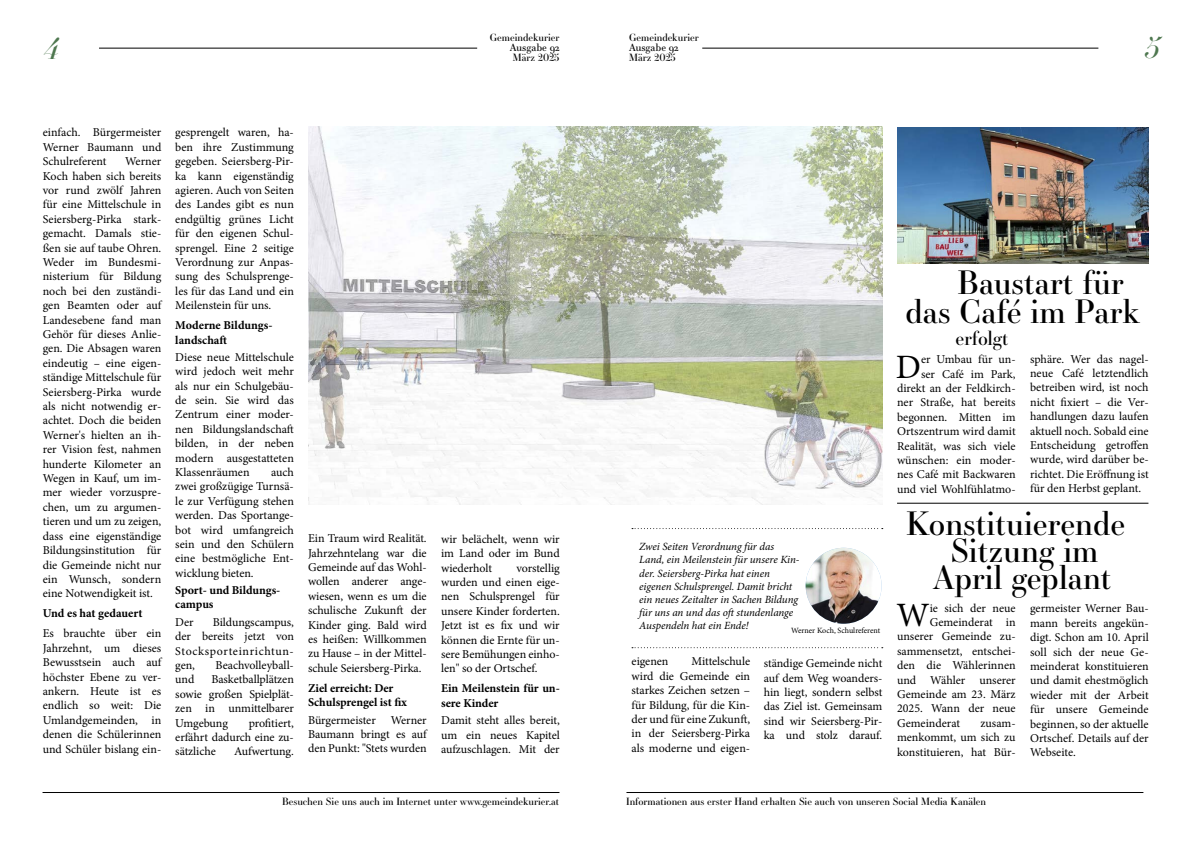
<style>
.page{position:relative;width:1191px;height:842px;background:#fff}
.page>*{position:absolute;margin:0;border:0;box-sizing:border-box;transform-origin:0 0}
.t1{font:34.2px "Minion Pro";color:#000}
.t2{font:32px/27px "Essonnes Display";color:#000}
.t3{font:italic 29px "Essonnes Headline";color:#4e774f}
.t4{font:19px "Essonnes Display";color:#000}
.t5{font:12px/14.4px "Minion Pro";letter-spacing:-.005em;color:#000;text-align:justify}
.t6{font:700 12px/14.4px "Minion Pro";letter-spacing:-.005em;color:#000}
.t7{font:italic 11px/13.2px "Minion Pro";letter-spacing:-.005em;color:#000}
.t8{font:10px "Essonnes Display";color:#000}
.t9{font:10px "Essonnes Text";color:#000}
.t10{font:8px "Minion Pro";color:#000}
</style>
<div class="page">
<hr style="left:702px;top:48px;width:396px;height:1px;background:#000">
<hr style="left:99px;top:48px;width:378px;height:1px;background:#000">
<hr style="left:43px;top:792px;width:516px;height:1px;background:#000">
<hr style="left:626px;top:792px;width:517px;height:1px;background:#000">
<img style="left:308px;top:126px;width:574px;height:378px">
<img style="left:897px;top:128px;width:251px;height:136px">
<svg style="left:632px;top:528px;width:250px;height:1px"></svg>
<svg style="left:632px;top:647px;width:250px;height:1px"></svg>
<img style="left:805px;top:548px;width:76px;height:76px;border-radius:38px">
<hr style="left:897px;top:503px;width:251px;height:1px;background:#000">
<h3 class="t3" style="left:44px;top:27px;width:16px">4</h3>
<p class="t8" style="left:490px;top:30px;width:71px">Gemeindekurier</p>
<p class="t9" style="left:510px;top:40px;width:51px">Ausgabe 92</p>
<p class="t8" style="left:513px;top:50px;width:48px">März 2025</p>
<p class="t8" style="left:629px;top:30px;width:71px">Gemeindekurier</p>
<p class="t9" style="left:629px;top:40px;width:51px">Ausgabe 92</p>
<p class="t8" style="left:629px;top:50px;width:48px">März 2025</p>
<h3 class="t3" style="left:1144px;top:26px;width:16px">5</h3>
<p class="t5" style="left:43px;top:125px;width:120px">einfach. Bürgermeister Werner Baumann und Schulreferent</p>
<p class="t5" style="left:43px;top:154px;width:120px;text-indent:82px">Werner Koch haben sich bereits vor rund zwölf Jahren für eine Mittelschule in Seiersberg-Pirka stark&shy;gemacht. Damals stie&shy;ßen sie auf taube Ohren.<br>Weder im Bundesmi&shy;nisterium für Bildung noch bei den zuständi&shy;gen Beamten oder auf Landesebene fand man Gehör für dieses Anlie&shy;gen. Die Absagen waren eindeutig – eine eigen&shy;ständige Mittelschule für Seiersberg-Pirka wurde als nicht notwendig er&shy;achtet. Doch die beiden Werner's hielten an ih&shy;rer Vision fest, nahmen hunderte Kilometer an Wegen in Kauf, um im&shy;mer wieder vorzuspre&shy;chen, um zu argumen&shy;tieren und um zu zeigen, dass eine eigenständige Bildungsinstitution für die Gemeinde nicht nur ein Wunsch, sondern eine Notwendigkeit ist.</p>
<p class="t6" style="left:43px;top:606px;width:101px">Und es hat gedauert</p>
<p class="t5" style="left:43px;top:626px;width:120px">Es brauchte über ein Jahrzehnt, um dieses Bewusstsein auch auf höchster Ebene zu ver&shy;ankern. Heute ist es endlich so weit: Die Umlandgemeinden, in denen die Schülerinnen und Schüler bislang ein-</p>
<p class="t5" style="left:175px;top:125px;width:120px">gesprengelt waren, ha&shy;ben ihre Zustimmung gegeben. Seiersberg-Pir&shy;ka kann eigenständig agieren. Auch von Seiten des Landes gibt es nun endgültig grünes Licht für den eigenen Schul&shy;sprengel. Eine 2 seitige Verordnung zur Anpas&shy;sung des Schulsprenge&shy;les für das Land und ein Meilenstein für uns.</p>
<p class="t6" style="left:175px;top:318px;width:99px">Moderne Bildungs&shy;landschaft</p>
<p class="t5" style="left:175px;top:350px;width:120px">Diese neue Mittelschule wird jedoch weit mehr als nur ein Schulgebäu&shy;de sein. Sie wird das Zentrum einer moder&shy;nen Bildungslandschaft bilden, in der neben modern ausgestatteten Klassenräumen</p>
<p class="t5" style="left:175px;top:465px;width:120px;text-indent:96px">auch zwei großzügige Turnsä&shy;le zur Verfügung stehen werden. Das Sportange&shy;bot wird umfangreich sein und den Schülern eine bestmögliche Ent&shy;wicklung bieten.</p>
<p class="t6" style="left:175px;top:583px;width:107px">Sport- und Bildungs&shy;campus</p>
<p class="t5" style="left:175px;top:615px;width:20px">Der</p>
<p class="t5" style="left:175px;top:615px;width:120px;text-indent:37px">Bildungscampus, der bereits jetzt von Stocksporteinrichtun&shy;gen,</p>
<p class="t5" style="left:215px;top:658px;width:80px">Beachvolleyball-</p>
<p class="t5" style="left:175px;top:672px;width:21px">und</p>
<p class="t5" style="left:175px;top:672px;width:120px;text-indent:36px">Basketballplätzen sowie großen Spielplät&shy;zen in unmittelbarer Umgebung</p>
<p class="t5" style="left:175px;top:715px;width:120px;text-indent:73px">profitiert, erfährt dadurch eine zu&shy;sätzliche</p>
<p class="t5" style="left:234px;top:744px;width:61px">Aufwertung.</p>
<p class="t5" style="left:308px;top:531px;width:120px">Ein Traum wird Realität.<br>Jahrzehntelang war die Gemeinde auf das Wohl&shy;wollen anderer ange&shy;wiesen, wenn es um die schulische Zukunft der Kinder ging. Bald wird es heißen: Willkommen zu Hause – in der Mittel&shy;schule Seiersberg-Pirka.</p>
<p class="t6" style="left:308px;top:681px;width:100px">Ziel erreicht: Der<br>Schulsprengel ist fix</p>
<p class="t5" style="left:308px;top:712px;width:69px">Bürgermeister</p>
<p class="t5" style="left:308px;top:712px;width:120px;text-indent:83px">Werner Baumann bringt es auf den Punkt: "Stets wurden</p>
<p class="t5" style="left:441px;top:532px;width:120px">wir belächelt, wenn wir im Land oder im Bund wiederholt</p>
<p class="t5" style="left:441px;top:561px;width:120px;text-indent:75px">vorstellig wurden und einen eige&shy;nen Schulsprengel für unsere Kinder forderten.<br>Jetzt ist es fix und wir können die Ernte für un&shy;sere Bemühungen einho&shy;len" so der Ortschef.</p>
<p class="t6" style="left:441px;top:681px;width:120px">Ein Meilenstein für un&shy;sere Kinder</p>
<p class="t5" style="left:441px;top:713px;width:120px">Damit steht alles bereit, um ein neues Kapitel aufzuschlagen. Mit der</p>
<p class="t7" style="left:639px;top:540px;width:162px">Zwei Seiten Verordnung für das Land, ein Meilenstein für unsere Kin&shy;der. Seiersberg-Pirka hat einen eigenen Schulsprengel. Damit bricht ein neues Zeitalter in Sachen Bildung für uns an und das oft stundenlange Auspendeln hat ein Ende!</p>
<p class="t10" style="left:791px;top:625px;width:91px">Werner Koch, Schulreferent</p>
<p class="t5" style="left:763px;top:656px;width:120px">ständige Gemeinde nicht auf dem Weg woanders&shy;hin liegt, sondern selbst das Ziel ist. Gemeinsam sind wir Seiersberg-Pir&shy;ka und stolz darauf.</p>
<p class="t5" style="left:631px;top:654px;width:120px;text-indent:60px">Mittelschule wird die Gemeinde ein starkes Zeichen setzen – für Bildung, für die Kin&shy;der und für eine Zukunft, in der Seiersberg-Pirka als moderne und eigen-</p>
<p class="t5" style="left:631px;top:654px;width:38px">eigenen</p>
<h2 class="t2" style="left:905px;top:267px;width:236px;line-height:29px;text-indent:52px">Baustart für das Café im Park</h2>
<h3 class="t4" style="left:955px;top:325px;width:54px">erfolgt</h3>
<p class="t5" style="left:897px;top:352px;width:120px;text-align:right">er Umbau für un-<br>ser Café im Park, direkt an der Feldkirch&shy;ner Straße, hat bereits begonnen. Mitten im<br>Ortszentrum wird damit<br>Realität, was sich viele wünschen: ein moder&shy;nes Café mit Backwaren und viel Wohlfühlatmo-</p>
<p class="t5" style="left:1030px;top:352px;width:120px">sphäre. Wer das nagel&shy;neue Café letztendlich betreiben wird, ist noch nicht fixiert – die Ver&shy;handlungen dazu laufen aktuell noch. Sobald eine Entscheidung getroffen wurde, wird darüber be&shy;richtet. Die Eröffnung ist für den Herbst geplant.</p>
<h1 class="t1" style="left:896px;top:344px;width:27px">D</h1>
<h2 class="t2" style="left:906px;top:509px;width:221px;text-align:center">Konstituierende<br>Sitzung im<br>April geplant</h2>
<h1 class="t1" style="left:896px;top:592px;width:35px">W</h1>
<p class="t5" style="left:929px;top:601px;width:87px">ie sich der neue</p>
<p class="t5" style="left:929px;top:615px;width:87px">Gemeinderat in</p>
<p class="t5" style="left:897px;top:629px;width:120px">unserer Gemeinde zu-</p>
<p class="t5" style="left:897px;top:644px;width:120px">sammensetzt, entschei-</p>
<p class="t5" style="left:897px;top:658px;width:120px">den die Wählerinnen</p>
<p class="t5" style="left:897px;top:673px;width:120px">und Wähler unserer</p>
<p class="t5" style="left:897px;top:687px;width:120px">Gemeinde am 23. März</p>
<p class="t5" style="left:897px;top:701px;width:120px">2025. Wann der neue</p>
<p class="t5" style="left:897px;top:716px;width:64px">Gemeinderat</p>
<p class="t5" style="left:897px;top:716px;width:120px;text-indent:83px">zusam&shy;menkommt, um sich zu konstituieren, hat Bür-</p>
<p class="t5" style="left:1030px;top:601px;width:120px">germeister Werner Bau&shy;mann bereits angekün&shy;digt. Schon am 10. April soll sich der neue Ge&shy;meinderat konstituieren und damit ehestmöglich wieder mit der Arbeit für unsere Gemeinde beginnen, so der aktuelle Ortschef. Details auf der Webseite.</p>
<p class="t8" style="left:282px;top:794px;width:278px">Besuchen Sie uns auch im Internet unter www.gemeindekurier.at</p>
<p class="t8" style="left:626px;top:794px;width:361px">Informationen aus erster Hand erhalten Sie auch von unseren Social Media Kanälen</p>
</div>
